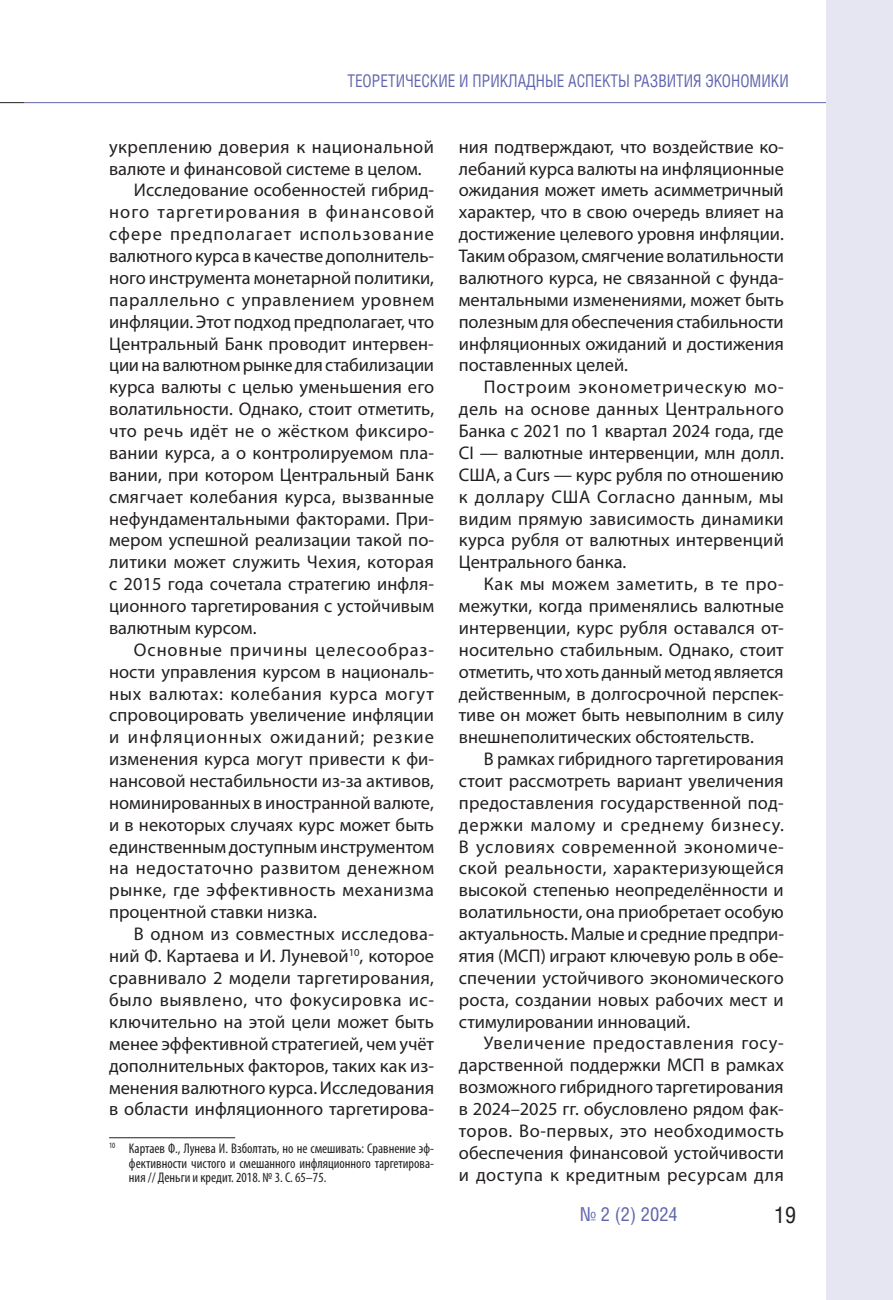
<style>
.page{position:relative;width:893px;height:1300px;background:#fff}
.page>*{position:absolute;margin:0;border:0;box-sizing:border-box;transform-origin:0 0}
.t1{font:22.75px "Helios Cond";color:#231f20}
.t2{font:19.25px "Helios Cond";color:#6066ae}
.t3{font:18.38px/21.9px "Myriad Pro";letter-spacing:.005em;color:#231f20;text-align:justify}
.t4{font:18.38px "Myriad Pro";letter-spacing:.025em;color:#231f20}
.t5{font:18.38px "Myriad Pro";letter-spacing:.03em;color:#231f20}
.t6{font:18.38px "Myriad Pro";letter-spacing:.035em;color:#231f20}
.t7{font:18.38px "Myriad Pro";letter-spacing:.06em;color:#231f20}
.t8{font:18.38px "Myriad Pro";letter-spacing:.055em;color:#231f20}
.t9{font:18.38px "Myriad Pro";letter-spacing:.04em;color:#231f20}
.t10{font:18.38px "Myriad Pro";letter-spacing:.05em;color:#231f20}
.t11{font:17.5px "Helios Cond";color:#6066ae;scale:.9 1}
.t12{font:condensed 14px/14.9px "Myriad Pro";color:#231f20;text-align:justify}
</style>
<div class="page">
<svg style="left:0;top:102px;width:25px;height:1px"></svg>
<hr style="left:25px;top:102px;width:868px;height:1px;background:#6066ae">
<div style="left:826px;top:0;width:67px;height:1300px;background:#e6e5f2"></div>
<hr style="left:109px;top:1137px;width:126px;height:1px;background:#231f20">
<p class="t11" style="left:347px;top:70px;width:492px">ТЕОРЕТИЧЕСКИЕ И ПРИКЛАДНЫЕ АСПЕКТЫ РАЗВИТИЯ ЭКОНОМИКИ</p>
<p class="t4" style="left:109px;top:135px;width:326px">укреплению доверия к национальной</p>
<p class="t3" style="left:109px;top:157px;width:314px">валюте и финансовой системе в целом.</p>
<p class="t3" style="left:134px;top:179px;width:302px">Исследование особенностей гибрид-</p>
<p class="t7" style="left:109px;top:201px;width:327px">ного таргетирования в финансовой</p>
<p class="t8" style="left:109px;top:223px;width:326px">сфере предполагает использование</p>
<p class="t3" style="left:109px;top:245px;width:326px">валютного курса в качестве дополнитель-</p>
<p class="t3" style="left:109px;top:266px;width:326px">ного инструмента монетарной политики,</p>
<p class="t5" style="left:109px;top:288px;width:327px">параллельно с управлением уровнем</p>
<p class="t3" style="left:109px;top:310px;width:327px">инфляции. Этот подход предполагает, что</p>
<p class="t3" style="left:109px;top:332px;width:326px">Центральный Банк проводит интервен-</p>
<p class="t3" style="left:109px;top:354px;width:326px">ции на валютном рынке для стабилизации</p>
<p class="t3" style="left:109px;top:376px;width:327px">курса валюты с целью уменьшения его</p>
<p class="t3" style="left:109px;top:398px;width:327px">волатильности. Однако, стоит отметить,</p>
<p class="t4" style="left:109px;top:419px;width:327px">что речь идёт не о жёстком фиксиро-</p>
<p class="t3" style="left:109px;top:441px;width:326px">вании курса, а о контролируемом пла-</p>
<p class="t3" style="left:109px;top:463px;width:326px">вании, при котором Центральный Банк</p>
<p class="t3" style="left:109px;top:485px;width:326px">смягчает колебания курса, вызванные</p>
<p class="t3" style="left:109px;top:507px;width:327px">нефундаментальными факторами. При-</p>
<p class="t3" style="left:109px;top:529px;width:326px">мером успешной реализации такой по-</p>
<p class="t3" style="left:109px;top:551px;width:326px">литики может служить Чехия, которая</p>
<p class="t3" style="left:109px;top:573px;width:326px">с 2015 года сочетала стратегию инфля-</p>
<p class="t3" style="left:109px;top:594px;width:326px">ционного таргетирования с устойчивым</p>
<p class="t3" style="left:109px;top:616px;width:149px">валютным курсом.</p>
<p class="t10" style="left:134px;top:638px;width:302px">Основные причины целесообраз-</p>
<p class="t3" style="left:109px;top:660px;width:326px">ности управления курсом в националь-</p>
<p class="t9" style="left:109px;top:682px;width:326px">ных валютах: колебания курса могут</p>
<p class="t3" style="left:109px;top:704px;width:326px">спровоцировать увеличение инфляции</p>
<p class="t7" style="left:109px;top:726px;width:326px">и инфляционных ожиданий; резкие</p>
<p class="t3" style="left:109px;top:748px;width:327px">изменения курса могут привести к фи-</p>
<p class="t3" style="left:109px;top:769px;width:326px">нансовой нестабильности из-за активов,</p>
<p class="t3" style="left:109px;top:791px;width:326px">номинированных в иностранной валюте,</p>
<p class="t3" style="left:109px;top:813px;width:326px">и в некоторых случаях курс может быть</p>
<p class="t3" style="left:109px;top:835px;width:327px">единственным доступным инструментом</p>
<p class="t6" style="left:109px;top:857px;width:327px">на недостаточно развитом денежном</p>
<p class="t5" style="left:109px;top:879px;width:326px">рынке, где эффективность механизма</p>
<p class="t3" style="left:109px;top:901px;width:209px">процентной ставки низка.</p>
<p class="t4" style="left:134px;top:922px;width:302px">В одном из совместных исследова-</p>
<p class="t3" style="left:109px;top:944px;width:326px">ний Ф. Картаева и И. Луневой<sup>10</sup>, которое</p>
<p class="t3" style="left:109px;top:967px;width:326px">сравнивало 2 модели таргетирования,</p>
<p class="t6" style="left:109px;top:988px;width:326px">было выявлено, что фокусировка ис-</p>
<p class="t3" style="left:109px;top:1010px;width:326px">ключительно на этой цели может быть</p>
<p class="t3" style="left:109px;top:1032px;width:326px">менее эффективной стратегией, чем учёт</p>
<p class="t3" style="left:109px;top:1054px;width:326px">дополнительных факторов, таких как из-</p>
<p class="t3" style="left:109px;top:1076px;width:326px">менения валютного курса. Исследования</p>
<p class="t3" style="left:109px;top:1098px;width:326px">в области инфляционного таргетирова-</p>
<p class="t12" style="left:129px;top:1140px;width:307px;text-indent:-20px"><sup>10</sup> Картаев Ф., Лунева И. Взболтать, но не смешивать: Сравнение эф&shy;фективности чистого и смешанного инфляционного таргетирова&shy;ния // Деньги и кредит. 2018. № 3. С. 65–75.</p>
<p class="t3" style="left:459px;top:135px;width:327px">ния подтверждают, что воздействие ко&shy;лебаний курса валюты на инфляционные ожидания может иметь асимметричный характер, что в свою очередь влияет на достижение целевого уровня инфляции.<br>Таким образом, смягчение волатильности валютного курса, не связанной с фунда&shy;ментальными изменениями, может быть полезным для обеспечения стабильности инфляционных ожиданий и достижения поставленных целей.</p>
<p class="t3" style="left:459px;top:376px;width:327px;text-indent:25px">Построим эконометрическую мо&shy;дель на основе данных Центрального Банка с 2021 по 1 квартал 2024 года, где CI — валютные интервенции, млн долл.<br>США, а Curs — курс рубля по отношению к доллару США Согласно данным, мы видим прямую зависимость динамики курса рубля от валютных интервенций Центрального банка.</p>
<p class="t3" style="left:459px;top:573px;width:327px;text-indent:25px">Как мы можем заметить, в те про&shy;межутки, когда применялись валютные интервенции, курс рубля оставался от&shy;носительно стабильным. Однако, стоит отметить, что хоть данный метод является действенным, в долгосрочной перспек&shy;тиве он может быть невыполним в силу внешнеполитических обстоятельств.</p>
<p class="t3" style="left:459px;top:748px;width:327px;text-indent:25px">В рамках гибридного таргетирования стоит рассмотреть вариант увеличения предоставления государственной под&shy;держки малому и среднему бизнесу.<br>В условиях современной экономиче&shy;ской реальности, характеризующейся высокой степенью неопределённости и волатильности, она приобретает особую актуальность. Малые и средние предпри&shy;ятия (МСП) играют ключевую роль в обе&shy;спечении устойчивого экономического роста, создании новых рабочих мест и стимулировании инноваций.</p>
<p class="t3" style="left:459px;top:1032px;width:327px;text-indent:25px">Увеличение предоставления госу&shy;дарственной поддержки МСП в рамках возможного гибридного таргетирования в 2024–2025 гг. обусловлено рядом фак&shy;торов. Во-первых, это необходимость обеспечения финансовой устойчивости и доступа к кредитным ресурсам для</p>
<p class="t2" style="left:580px;top:1203px;width:99px">№ 2 (2) 2024</p>
<p class="t1" style="left:774px;top:1200px;width:23px">19</p>
</div>
